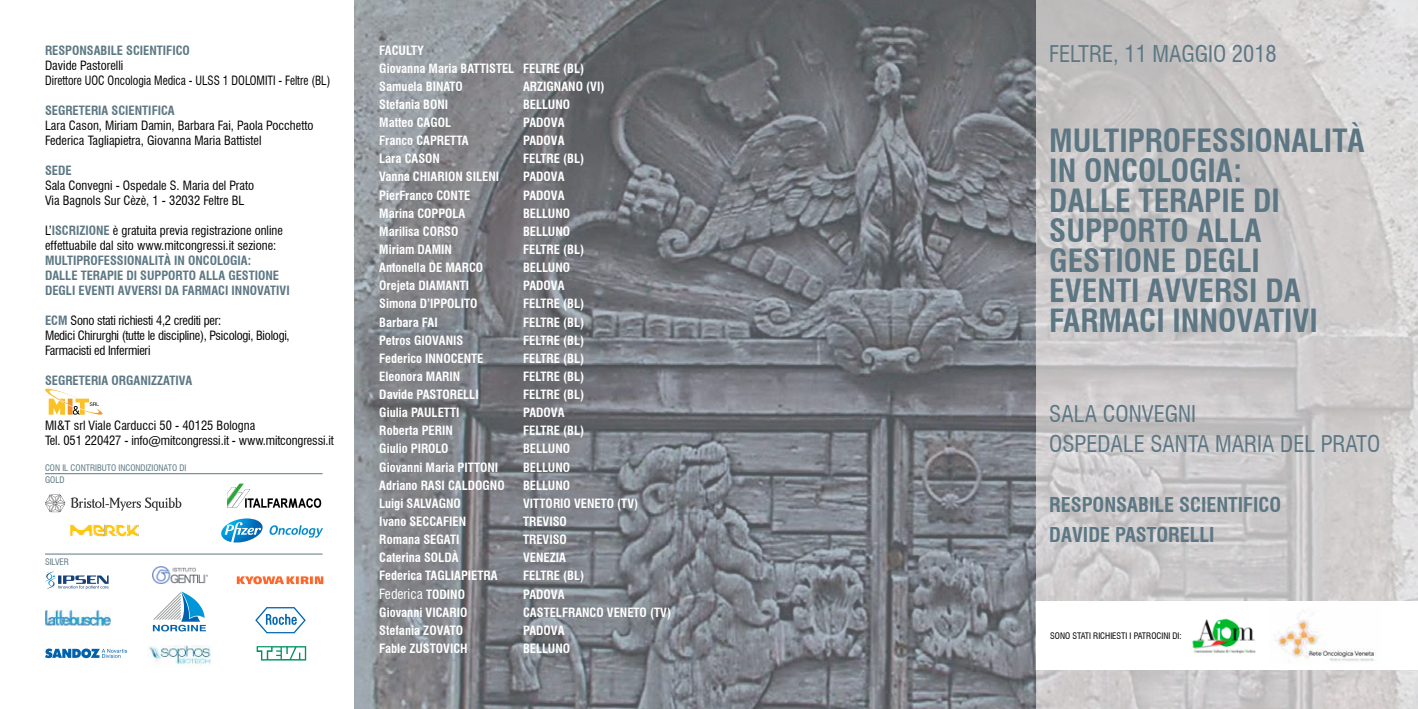
<style>
.page{position:relative;width:1418px;height:709px;background:#fff}
.page>*{position:absolute;margin:0;border:0;box-sizing:border-box;transform-origin:0 0}
.t1{font:700 condensed 31.25px/30px "Swiss 721 BT";color:#5c7783}
.t2{font:condensed 22.5px/30px "Swiss 721 BT";color:#5c7783}
.t3{font:700 condensed 20px/30px "Swiss 721 BT";color:#5c7783}
.t4{font:condensed 13.75px "Swiss 721 BT";color:#fff}
.t5{font:700 condensed 12.5px/18.1px "Swiss 721 BT";color:#fff}
.t6{font:condensed 12.5px/15px "Swiss 721 BT";color:#000}
.t7{font:700 condensed 12.5px/15px "Swiss 721 BT";color:#5c7783}
.t8{font:condensed 12.5px/15px "Swiss 721 BT";letter-spacing:-.02em;color:#000}
.t9{font:condensed 8.75px/12.4px "Swiss 721 BT";color:#5c7783}
.t10{font:condensed 8.75px "Swiss 721 BT";color:#000}
.s1{font-weight:700;color:#5c7783}
.s2{font-weight:700;font-size:12.5px}
</style>
<div class="page">
<img style="left:1035px;top:0;width:382px;height:709px">
<div style="left:1035px;top:601px;width:382px;height:69px;background:#fff"></div>
<img style="left:354px;top:0;width:681px;height:709px">
<svg style="left:45px;top:388px;width:58px;height:27px"></svg>
<img style="left:1271px;top:617px;width:105px;height:45px">
<img style="left:1192px;top:618px;width:64px;height:36px">
<img style="left:147px;top:645px;width:64px;height:20px">
<svg style="left:153px;top:591px;width:53px;height:40px"></svg>
<svg style="left:45px;top:648px;width:82px;height:10px"></svg>
<img style="left:152px;top:566px;width:55px;height:18px">
<svg style="left:255px;top:607px;width:51px;height:26px"></svg>
<svg style="left:45px;top:494px;width:20px;height:18px"></svg>
<svg style="left:71px;top:497px;width:110px;height:13px"></svg>
<img style="left:70px;top:524px;width:69px;height:12px">
<img style="left:45px;top:610px;width:65px;height:16px">
<svg style="left:227px;top:483px;width:94px;height:25px"></svg>
<svg style="left:45px;top:571px;width:64px;height:18px"></svg>
<svg style="left:257px;top:646px;width:49px;height:14px"></svg>
<svg style="left:221px;top:518px;width:41px;height:24px"></svg>
<svg style="left:269px;top:525px;width:54px;height:12px"></svg>
<svg style="left:237px;top:576px;width:86px;height:8px"></svg>
<hr style="left:45px;top:473px;width:277px;height:1px;background:#5c7783">
<hr style="left:45px;top:554px;width:277px;height:1px;background:#5c7783">
<p class="t7" style="left:45px;top:42px;width:146px">RESPONSABILE SCIENTIFICO</p>
<p class="t6" style="left:45px;top:57px;width:287px">Davide Pastorelli<br>Direttore UOC Oncologia Medica - ULSS 1 Dolomiti - Feltre (BL)</p>
<p class="t7" style="left:45px;top:102px;width:131px">SEGRETERIA SCIENTIFICA</p>
<p class="t6" style="left:45px;top:117px;width:270px">Lara Cason, Miriam Damin, Barbara Fai, Paola Pocchetto<br>Federica Tagliapietra, Giovanna Maria Battistel</p>
<p class="t7" style="left:45px;top:162px;width:28px">SEDE</p>
<p class="t6" style="left:45px;top:177px;width:211px">Sala Convegni - Ospedale S. Maria del Prato<br>Via Bagnols Sur Cèzè, 1 - 32032 Feltre BL</p>
<p class="t6" style="left:45px;top:222px;width:239px">L’<span class="s1">ISCRIZIONE</span> è gratuita previa registrazione online effettuabile dal sito www.mitcongressi.it sezione:</p>
<p class="t7" style="left:45px;top:252px;width:246px">MULTIPROFESSIONALITÀ IN ONCOLOGIA:<br>DALLE TERAPIE DI SUPPORTO ALLA GESTIONE<br>DEGLI EVENTI AVVERSI DA FARMACI INNOVATIVI</p>
<p class="t8" style="left:45px;top:312px;width:246px"><span class="s1">EC M</span> Sono stati richiesti 4,2 crediti per:<br>Medici Chirurghi (tutte le discipline), Psicologi, Biologi,<br>Farmacisti ed Infermieri</p>
<p class="t7" style="left:45px;top:372px;width:149px">SEGRETERIA ORGANIZZATIVA</p>
<p class="t6" style="left:45px;top:417px;width:290px">MI&amp;T srl Viale Carducci 50 - 40125 Bologna<br>Tel. 051 220427 - info@mitcongressi.it - www.mitcongressi.it</p>
<p class="t9" style="left:45px;top:461px;width:143px">con il contributo incondizionato di<br>GOLD</p>
<p class="t9" style="left:45px;top:555px;width:10px">SILVER</p>
<p class="t5" style="left:379px;top:41px;width:8px">FACULT</p>
<p class="t5" style="left:379px;top:41px;width:206px;text-indent:38px">Y<br>GIOVANNA MARIA BATTISTEL FELTRE (BL)<br>SAMUELA BINATO A</p>
<p class="t5" style="left:530px;top:77px;width:76px">RZIGNANO (VI)</p>
<p class="t5" style="left:379px;top:95px;width:70px">STEFANIA BONI</p>
<p class="t5" style="left:523px;top:95px;width:48px">BELLUNO</p>
<p class="t5" style="left:379px;top:113px;width:73px">MATTEO CAGOL</p>
<p class="t5" style="left:523px;top:113px;width:43px">PADOVA</p>
<p class="t5" style="left:379px;top:132px;width:121px">FRANCO CAPRETTA P</p>
<p class="t5" style="left:529px;top:132px;width:37px">ADOVA</p>
<p class="t5" style="left:379px;top:150px;width:62px">LARA CASON</p>
<p class="t5" style="left:379px;top:150px;width:206px;text-indent:144px">FELTRE (BL)<br>VANNA CHIARION SILENI PADOVA<br>PIERFRANCO CONTE P</p>
<p class="t5" style="left:529px;top:186px;width:37px">ADOVA</p>
<p class="t5" style="left:379px;top:204px;width:120px">MARINA COPPOLA B</p>
<p class="t5" style="left:530px;top:204px;width:42px">ELLUNO</p>
<p class="t5" style="left:379px;top:222px;width:116px">MARILISA CORSO B</p>
<p class="t5" style="left:530px;top:222px;width:42px">ELLUNO</p>
<p class="t5" style="left:379px;top:240px;width:74px">MIRIAM DAMIN</p>
<p class="t5" style="left:523px;top:240px;width:63px">FELTRE (BL)</p>
<p class="t5" style="left:379px;top:258px;width:105px">ANTONELLA DE MARCO</p>
<p class="t5" style="left:523px;top:258px;width:48px">BELLUNO</p>
<p class="t5" style="left:379px;top:277px;width:122px">OREJETA DIAMANTI P</p>
<p class="t5" style="left:529px;top:277px;width:37px">ADOVA</p>
<p class="t5" style="left:379px;top:295px;width:125px">SIMONA D’IPPOLITO F</p>
<p class="t5" style="left:529px;top:295px;width:56px">ELTRE (BL)</p>
<p class="t5" style="left:379px;top:313px;width:60px">BARBARA FAI</p>
<p class="t5" style="left:523px;top:313px;width:63px">FELTRE (BL)</p>
<p class="t5" style="left:379px;top:331px;width:118px">PETROS GIOVANIS F</p>
<p class="t5" style="left:529px;top:331px;width:56px">ELTRE (BL)</p>
<p class="t5" style="left:379px;top:349px;width:128px">FEDERICO INNOCENTE F</p>
<p class="t5" style="left:529px;top:349px;width:56px">ELTRE (BL)</p>
<p class="t5" style="left:379px;top:367px;width:117px">ELEONORA MARIN F</p>
<p class="t5" style="left:529px;top:367px;width:56px">ELTRE (BL)</p>
<p class="t5" style="left:379px;top:385px;width:126px">DAVIDE PASTORELLI F</p>
<p class="t5" style="left:529px;top:385px;width:56px">ELTRE (BL)</p>
<p class="t5" style="left:379px;top:403px;width:117px">GIULIA PAULETTI P</p>
<p class="t5" style="left:529px;top:403px;width:37px">ADOVA</p>
<p class="t5" style="left:379px;top:422px;width:75px">ROBERTA PERIN</p>
<p class="t5" style="left:523px;top:422px;width:63px">FELTRE (BL)</p>
<p class="t5" style="left:379px;top:440px;width:71px">GIULIO PIROLO</p>
<p class="t5" style="left:523px;top:440px;width:48px">BELLUNO</p>
<p class="t5" style="left:379px;top:458px;width:136px">GIOVANNI MARIA PITTONI B</p>
<p class="t5" style="left:379px;top:458px;width:192px;text-align:justify;text-indent:151px">ELLUNO ADRIANO RASI CALDOGNO BELLUNO LUIGI SALVAGNO V</p>
<p class="t5" style="left:530px;top:494px;width:110px">ITTORIO VENETO (TV)</p>
<p class="t5" style="left:379px;top:512px;width:120px">IVANO SECCAFIEN T</p>
<p class="t5" style="left:529px;top:512px;width:39px">REVISO</p>
<p class="t5" style="left:379px;top:530px;width:116px">ROMANA SEGATI T</p>
<p class="t5" style="left:529px;top:530px;width:39px">REVISO</p>
<p class="t5" style="left:379px;top:548px;width:116px">CATERINA SOLDÀ V</p>
<p class="t5" style="left:530px;top:548px;width:38px">ENEZIA</p>
<p class="t5" style="left:379px;top:567px;width:135px">FEDERICA TAGLIAPIETRA F</p>
<p class="t5" style="left:529px;top:567px;width:56px">ELTRE (BL)</p>
<p class="t4" style="left:379px;top:585px;width:119px">Federica <span class="s2">TODINO P</span></p>
<p class="t5" style="left:529px;top:585px;width:37px">ADOVA</p>
<p class="t5" style="left:379px;top:603px;width:121px">GIOVANNI VICARIO C</p>
<p class="t5" style="left:530px;top:603px;width:143px">ASTELFRANCO VENETO (TV)</p>
<p class="t5" style="left:379px;top:621px;width:118px">STEFANIA ZOVATO P</p>
<p class="t5" style="left:529px;top:621px;width:37px">ADOVA</p>
<p class="t5" style="left:379px;top:639px;width:121px">FABLE ZUSTOVICH B</p>
<p class="t5" style="left:530px;top:639px;width:42px">ELLUNO</p>
<h2 class="t2" style="left:1049px;top:39px;width:229px">Feltre, 11 maggio 2018</h2>
<h1 class="t1" style="left:1049px;top:126px;width:317px">MULTIPROFESSIONALITÀ<br>IN ONCOLOGIA:<br>DALLE TERAPIE DI<br>SUPPORTO ALLA<br>GESTIONE DEGLI<br>EVENTI AVVERSI DA<br>FARMACI INNOVATIVI</h1>
<h2 class="t2" style="left:1049px;top:399px;width:332px">Sala Convegni<br>Os pedale Santa Maria del Prato</h2>
<h3 class="t3" style="left:1049px;top:490px;width:233px">RESPONSABILE SCIENTIFICO<br>DAVIDE PASTORELLI</h3>
<p class="t10" style="left:1050px;top:630px;width:133px">sono stati richiesti i patrocini di:</p>
</div>
